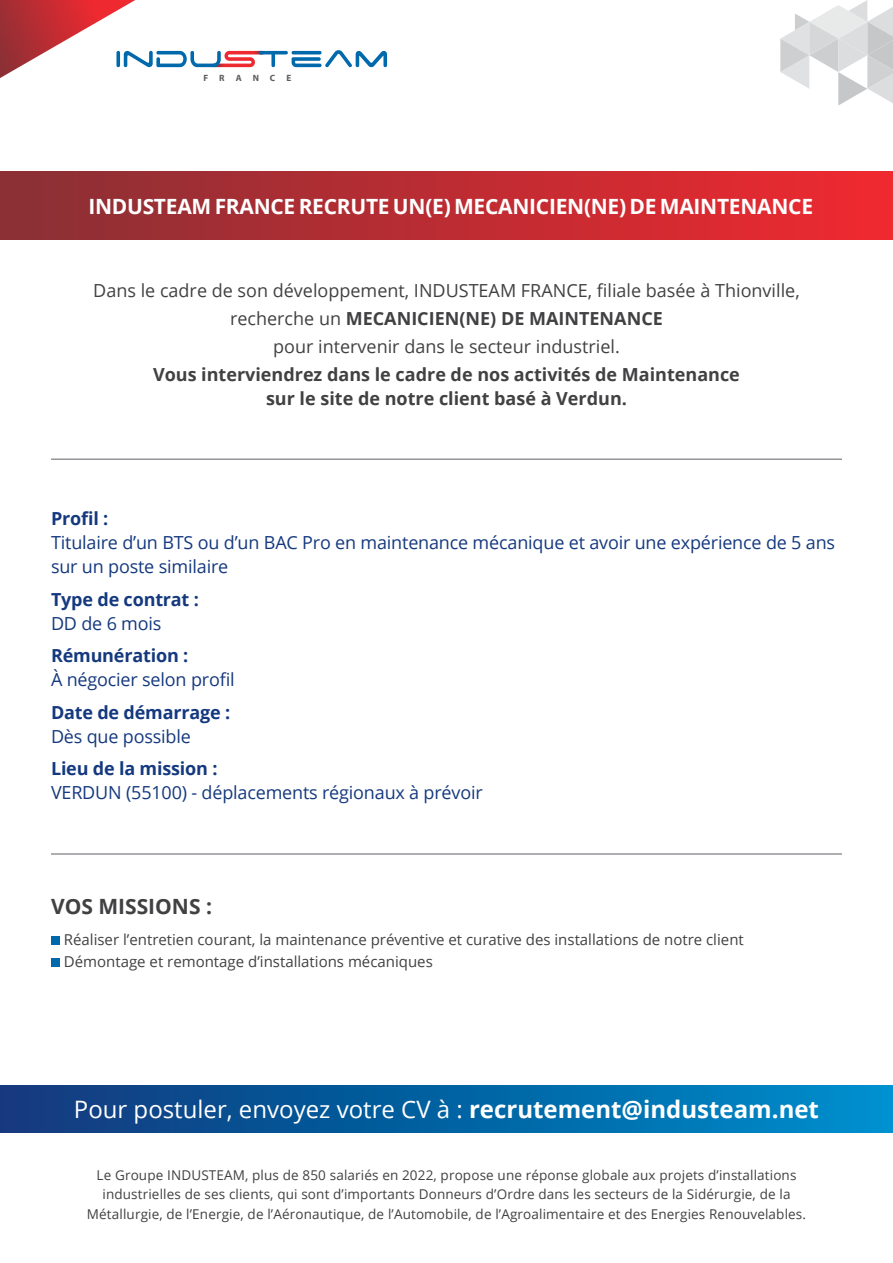
<style>
.page{position:relative;width:893px;height:1263px;background:#fff}
.page>*{position:absolute;margin:0;border:0;box-sizing:border-box;transform-origin:0 0}
.t1{font:24px "Open Sans";color:#fff}
.t2{font:700 21px "Open Sans";letter-spacing:-.015em;color:#fff}
.t3{font:700 21px "Open Sans";color:#414042}
.t4{font:18px/24px "Open Sans";letter-spacing:-.01em;color:#15397e}
.t5{font:18px/28.2px "Open Sans";color:#414042;text-align:center}
.t6{font:700 18px/24px "Open Sans";color:#414042;text-align:center}
.t7{font:700 18px "Open Sans";letter-spacing:-.01em;color:#15397e}
.t8{font:15px/22.2px "Open Sans";color:#414042}
.t9{font:13.5px/19.5px "Open Sans";letter-spacing:.01em;color:#414042;text-align:center}
.t10{font:700 9.15px "Myriad Pro";letter-spacing:1.205em;color:#5d5d60}
.s1{font-weight:700}
</style>
<div class="page">
<svg style="left:780px;top:0;width:113px;height:106px"></svg>
<div style="left:0;top:172px;width:893px;height:68px;background:linear-gradient(to right,#883035,#f02930)"></div>
<div style="left:51px;top:936px;width:9px;height:9px;background:#0069ac"></div>
<div style="left:51px;top:958px;width:9px;height:9px;background:#0069ac"></div>
<div style="left:0;top:1085px;width:893px;height:47px;background:linear-gradient(to right,#0f387b,#008ecc)"></div>
<hr style="left:51px;top:853px;width:791px;height:2px;background:#939598">
<hr style="left:51px;top:458px;width:791px;height:2px;background:#939598">
<svg style="left:0;top:0;width:387px;height:78px"></svg>
<p class="t10" style="left:203px;top:72px;width:89px">FRANCE</p>
<h2 class="t2" style="left:88px;top:191px;width:726px">INDUSTEAM FRANCE RECRUTE UN(E) MECANICIEN(NE) DE MAINTENANCE</h2>
<h3 class="t5" style="left:93px;top:275px;width:708px">Dans le cadre de son développement, INDUSTEAM FRANCE, filiale basée à Thionville, recherche un <span class="s1">MECANICIEN(NE) DE MAINTENANCE<br></span>pour intervenir dans le secteur industriel.</h3>
<h3 class="t6" style="left:153px;top:362px;width:588px">Vous interviendrez dans le cadre de nos activités de Maintenance sur le site de notre client basé à Verdun.</h3>
<h3 class="t7" style="left:51px;top:506px;width:59px">Profil :</h3>
<h3 class="t4" style="left:51px;top:530px;width:786px">Titulaire d’un BTS ou d’un BAC Pro en maintenance mécanique et avoir une expérience de 5 ans sur un poste similaire</h3>
<h3 class="t7" style="left:51px;top:587px;width:149px">Type de contrat :</h3>
<h3 class="t4" style="left:51px;top:611px;width:112px">DD de 6 mois</h3>
<h3 class="t7" style="left:51px;top:643px;width:139px">Rémunération :</h3>
<h3 class="t4" style="left:51px;top:667px;width:185px">À négocier selon profil</h3>
<h3 class="t7" style="left:51px;top:700px;width:181px">Date de démarrage :</h3>
<h3 class="t4" style="left:51px;top:724px;width:141px">Dès que possible</h3>
<h3 class="t7" style="left:51px;top:756px;width:168px">Lieu de la mission :</h3>
<h3 class="t4" style="left:51px;top:780px;width:433px">VERDUN (55100) - déplacements régionaux à prévoir</h3>
<h2 class="t3" style="left:51px;top:891px;width:163px">VOS MISSIONS :</h2>
<p class="t8" style="left:64px;top:928px;width:681px">Réaliser l’entretien courant, la maintenance préventive et curative des installations de notre client<br>Démontage et remontage d’installations mécaniques</p>
<h1 class="t1" style="left:74px;top:1093px;width:747px">Pour postuler, envoyez votre CV à : <span class="s1">recrutement@industeam.net</span></h1>
<p class="t9" style="left:87px;top:1165px;width:721px">Le Groupe INDUSTEAM, plus de 850 salariés en 2022, propose une réponse globale aux projets d’installations industrielles de ses clients, qui sont d’importants Donneurs d’Ordre dans les secteurs de la Sidérurgie, de la<br>Métallurgie, de l’Energie, de l’Aéronautique, de l’Automobile, de l’Agroalimentaire et des Energies Renouvelables.</p>
</div>
